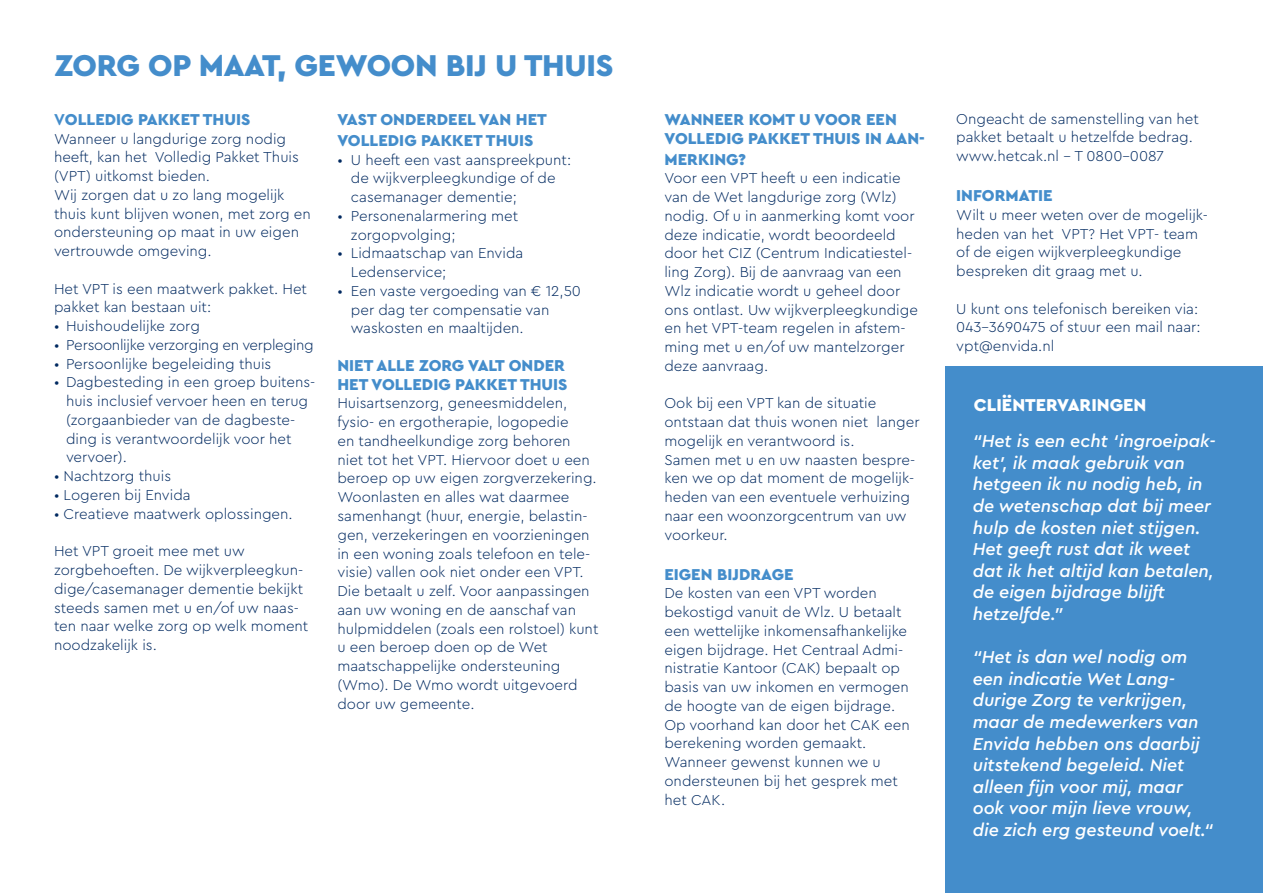
<style>
.page{position:relative;width:1263px;height:893px;background:#fff}
.page>*{position:absolute;margin:0;border:0;box-sizing:border-box;transform-origin:0 0}
.Platte_tekst{font:900 31.5px "Cera Pro";letter-spacing:-.01em;color:#448dcb}
.t1{font:italic 500 18px/21.6px "Cera Pro";color:#fff}
.Kopjes_klein{font:900 18px "Cera Pro";color:#fff}
.Kopjes_klein-2{font:900 16.5px/18.8px "Cera Pro";color:#448dcb}
.Platte_tekst-2{font:900 16.5px "Cera Pro";color:#448dcb}
.Platte_tekst-3{font:300 15px/18.8px "Cera Pro";color:#002960}
.Platte_tekst-4{font:300 15px "Cera Pro";letter-spacing:-.02em;color:#002960}
.s1{font-weight:700}
</style>
<div class="page">
<div style="left:946px;top:367px;width:317px;height:526px;background:#448dcb"></div>
<p class="Platte_tekst" style="left:55px;top:45px;width:560px">ZORG OP MAAT, GEWOON BIJ U THUIS</p>
<p class="Kopjes_klein-2" style="left:54px;top:109px;width:198px"><span class="s1">V</span>OLLEDIG PAKKET THUIS</p>
<p class="Platte_tekst-3" style="left:54px;top:129px;width:246px">Wanneer u langdurige zorg nodig heeft, kan het Volledig Pakket Thuis (VPT) uitkomst bieden.</p>
<p class="Platte_tekst-3" style="left:54px;top:185px;width:258px">Wij zorgen dat u zo lang mogelijk thuis kunt blijven wonen, met zorg en ondersteuning op maat in uw eigen vertrouwde omgeving.</p>
<p class="Platte_tekst-3" style="left:54px;top:279px;width:255px">Het VPT is een maatwerk pakket. Het pakket kan bestaan uit:</p>
<p class="Platte_tekst-3" style="left:54px;top:316px;width:148px">• Huishoudelijke zorg</p>
<p class="Platte_tekst-4" style="left:54px;top:335px;width:261px">• Persoonlijke verzorging en verpleging</p>
<p class="Platte_tekst-3" style="left:54px;top:354px;width:219px">• Persoonlijke begeleiding thuis</p>
<p class="Platte_tekst-3" style="left:54px;top:372px;width:263px">• Dagbesteding in een groep buitens-</p>
<p class="Platte_tekst-3" style="left:66px;top:391px;width:244px">huis inclusief vervoer heen en terug (zorgaanbieder van de dagbeste&shy;ding is verantwoordelijk voor het</p>
<p class="Platte_tekst-3" style="left:66px;top:447px;width:62px">vervoer).</p>
<p class="Platte_tekst-3" style="left:54px;top:466px;width:119px">• Nachtzorg thuis</p>
<p class="Platte_tekst-3" style="left:54px;top:485px;width:138px">• Logeren bij Envida</p>
<p class="Platte_tekst-3" style="left:54px;top:504px;width:240px">• Creatieve maatwerk oplossingen.</p>
<p class="Platte_tekst-3" style="left:54px;top:541px;width:192px">Het VPT groeit mee met uw</p>
<p class="Platte_tekst-3" style="left:54px;top:560px;width:256px">zorgbehoeften. De wijkverpleegkun&shy;dige/casemanager dementie bekijkt steeds samen met u en/of uw naas&shy;ten naar welke zorg op welk moment noodzakelijk is.</p>
<p class="Platte_tekst-2" style="left:337px;top:108px;width:211px">VAST ONDERDEEL VAN HET</p>
<p class="Kopjes_klein-2" style="left:337px;top:130px;width:198px">VOLLEDIG PAKKET THUIS</p>
<p class="Platte_tekst-3" style="left:337px;top:150px;width:235px">• U heeft een vast aanspreekpunt:</p>
<p class="Platte_tekst-3" style="left:351px;top:168px;width:206px">de wijkverpleegkundige of de casemanager dementie;</p>
<p class="Platte_tekst-3" style="left:337px;top:206px;width:182px">• Personenalarmering met</p>
<p class="Platte_tekst-3" style="left:351px;top:225px;width:106px">zorgopvolging;</p>
<p class="Platte_tekst-3" style="left:337px;top:243px;width:187px">• Lidmaatschap van Envida</p>
<p class="Platte_tekst-3" style="left:351px;top:262px;width:97px">Ledenservice;</p>
<p class="Platte_tekst-3" style="left:337px;top:281px;width:245px">• Een vaste vergoeding van € 12,50</p>
<p class="Platte_tekst-3" style="left:351px;top:300px;width:200px">per dag ter compensatie van</p>
<p class="Platte_tekst-3" style="left:351px;top:318px;width:174px">waskosten en maaltijden.</p>
<p class="Kopjes_klein-2" style="left:337px;top:355px;width:232px">NIET ALLE ZORG VALT ONDER<br>HET VOLLEDIG PAKKET THUIS</p>
<p class="Platte_tekst-3" style="left:337px;top:393px;width:262px">Huisartsenzorg, geneesmiddelen, fysio- en ergotherapie, logopedie<br>en tandheelkundige zorg behoren niet tot het VPT. Hiervoor doet u een beroep op uw eigen zorgverzekering.<br>Woonlasten en alles wat daarmee samenhangt (huur, energie, belastin&shy;gen, verzekeringen en voorzieningen in een woning zoals telefoon en tele&shy;visie) vallen ook niet onder een VPT.<br>Die betaalt u zelf. Voor aanpassingen aan uw woning en de aanschaf van hulpmiddelen (zoals een rolstoel) kunt u een beroep doen op de Wet</p>
<p class="Platte_tekst-3" style="left:337px;top:656px;width:242px">maatschappelijke ondersteuning (Wmo). De Wmo wordt uitgevoerd door uw gemeente.</p>
<p class="Kopjes_klein-2" style="left:664px;top:109px;width:262px">WANNEER KOMT U VOOR EEN<br>VOLLEDIG PAKKET THUIS IN AAN-</p>
<p class="Kopjes_klein-2" style="left:664px;top:149px;width:83px">MERKING?</p>
<p class="Platte_tekst-3" style="left:664px;top:168px;width:255px">Voor een VPT heeft u een indicatie van de Wet langdurige zorg (Wlz) nodig. Of u in aanmerking komt voor deze indicatie, wordt beoordeeld door het CIZ (Centrum Indicatiestel&shy;ling Zorg). Bij de aanvraag van een<br>Wlz indicatie wordt u geheel door ons ontlast. Uw wijkverpleegkundige en het VPT-team regelen in afstem&shy;ming met u en/of uw mantelzorger deze aanvraag.</p>
<p class="Platte_tekst-3" style="left:664px;top:393px;width:213px">Ook bij een VPT kan de situatie</p>
<p class="Platte_tekst-3" style="left:664px;top:412px;width:257px">ontstaan dat thuis wonen niet langer mogelijk en verantwoord is.</p>
<p class="Platte_tekst-3" style="left:664px;top:450px;width:252px">Samen met u en uw naasten bespre&shy;ken we op dat moment de mogelijk&shy;heden van een eventuele verhuizing naar een woonzorgcentrum van uw voorkeur.</p>
<p class="Kopjes_klein-2" style="left:664px;top:564px;width:131px">EIGEN BIJDRAGE</p>
<p class="Platte_tekst-3" style="left:664px;top:583px;width:247px">De kosten van een VPT worden bekostigd vanuit de Wlz. U betaalt een wettelijke inkomensafhankelijke eigen bijdrage. Het Centraal Admi&shy;nistratie Kantoor (CAK) bepaalt op basis van uw inkomen en vermogen de hoogte van de eigen bijdrage.<br>Op voorhand kan door het CAK een berekening worden gemaakt.</p>
<p class="Platte_tekst-3" style="left:664px;top:752px;width:235px">Wanneer gewenst kunnen we u ondersteunen bij het gesprek met</p>
<p class="Platte_tekst-3" style="left:664px;top:789px;width:62px">het CAK.</p>
<p class="Platte_tekst-3" style="left:956px;top:109px;width:244px">Ongeacht de samenstelling van het pakket betaalt u hetzelfde bedrag.</p>
<p class="Platte_tekst-3" style="left:956px;top:146px;width:209px">www.hetcak.nl – T 0800-0087</p>
<p class="Kopjes_klein-2" style="left:956px;top:185px;width:98px">INFORMATIE</p>
<p class="Platte_tekst-3" style="left:956px;top:205px;width:253px">Wilt u meer weten over de mogelijk&shy;heden van het VPT? Het VPT- team of de eigen wijkverpleegkundige bespreken dit graag met u.</p>
<p class="Platte_tekst-3" style="left:956px;top:298px;width:246px">U kunt ons telefonisch bereiken via:<br>043-3690475 of stuur een mail naar: vpt@envida.nl</p>
<p class="Kopjes_klein" style="left:974px;top:393px;width:174px">CLIËNTERVARINGEN</p>
<p class="t1" style="left:973px;top:429px;width:244px">“Het is een echt ‘ingroeipak&shy;ket’, ik maak gebruik van hetgeen ik nu nodig heb, in de wetenschap dat bij meer hulp de kosten niet stijgen.</p>
<p class="t1" style="left:973px;top:537px;width:243px">Het geeft rust dat ik weet dat ik het altijd kan betalen, de eigen bijdrage blijft</p>
<p class="t1" style="left:973px;top:602px;width:92px">hetzelfde.”</p>
<p class="t1" style="left:973px;top:645px;width:216px">“Het is dan wel nodig om een indicatie Wet Lang-</p>
<p class="t1" style="left:973px;top:689px;width:228px">durige Zorg te verkrijgen, maar de medewerkers van<br>Envida hebben ons daarbij uitstekend begeleid. Niet alleen fijn voor mij, maar</p>
<p class="t1" style="left:973px;top:797px;width:242px">ook voor mijn lieve vrouw, die zich erg gesteund voelt.“</p>
</div>
